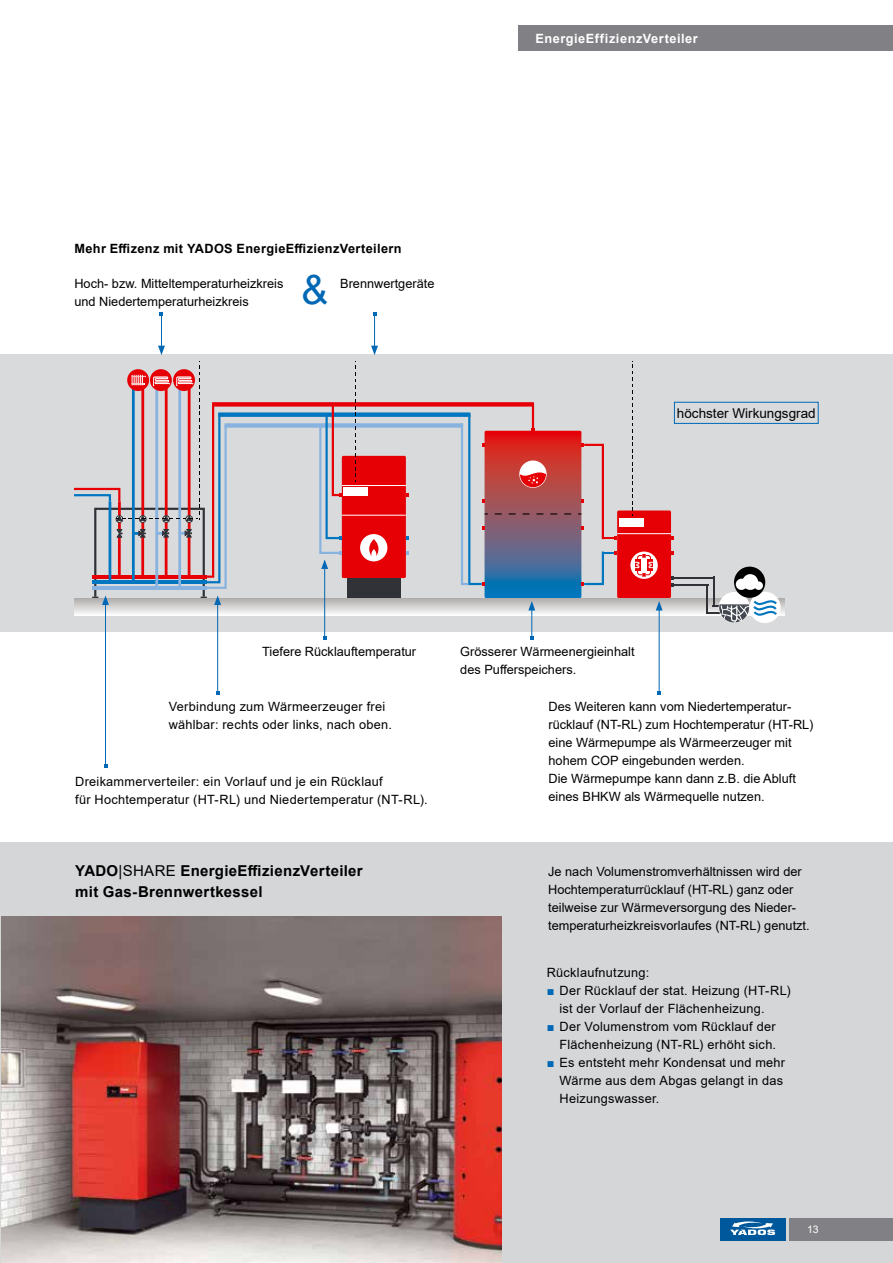
<style>
.page{position:relative;width:893px;height:1263px;background:#fff}
.page>*{position:absolute;margin:0;border:0;box-sizing:border-box;transform-origin:0 0}
.t1{font:40.2px "Arial";color:#0068b5}
.t2{font:700 15px/21px "Arial";letter-spacing:.02em;color:#000}
.t3{font:13.5px "Arial";color:#000}
.t4{font:12.75px/18px "Arial";color:#000}
.t5{font:12.75px/18px "Arial";letter-spacing:.02em;color:#000}
.t6{font:700 12.75px "Arial";letter-spacing:.025em;color:#000}
.t7{font:700 12.75px "Arial";letter-spacing:.04em;color:#fff}
.t8{font:10.5px "Arial";color:#fff}
.s1{font-weight:400}
.s2{color:#0068b5}
</style>
<div class="page">
<div style="left:0;top:842px;width:893px;height:421px;background:#d4d6d8"></div>
<div style="left:0;top:354px;width:893px;height:277px;background:#d4d6d8"></div>
<svg style="left:74px;top:402px;width:530px;height:177px"></svg>
<div style="left:94px;top:508px;width:111px;height:90px;border:2px solid #303237"></div>
<hr style="left:92px;top:586px;width:115px;height:4px;background:#88b2df">
<hr style="left:92px;top:580px;width:115px;height:4px;background:#0076c0">
<hr style="left:92px;top:575px;width:115px;height:3px;background:#e60005">
<hr style="left:109px;top:501px;width:2px;height:81px;background:#0075c0">
<div style="left:617px;top:510px;width:54px;height:88px;background:#e60005;border-radius:2px"></div>
<hr style="left:617px;top:533px;width:54px;height:1px;background:#fff">
<div style="left:620px;top:518px;width:24px;height:8px;background:#fff"></div>
<svg style="left:671px;top:576px;width:3px;height:11px"></svg>
<svg style="left:602px;top:551px;width:15px;height:4px"></svg>
<svg style="left:671px;top:536px;width:3px;height:4px"></svg>
<svg style="left:671px;top:551px;width:3px;height:4px"></svg>
<svg style="left:630px;top:551px;width:28px;height:28px"></svg>
<svg style="left:631px;top:553px;width:26px;height:24px"></svg>
<svg style="left:602px;top:536px;width:15px;height:4px"></svg>
<svg style="left:74px;top:598px;width:711px;height:17px"></svg>
<hr style="left:706px;top:584px;width:2px;height:29px;background:#303237">
<hr style="left:713px;top:576px;width:1px;height:31px;background:#303237">
<hr style="left:674px;top:576px;width:40px;height:2px;background:#303237">
<hr style="left:706px;top:611px;width:38px;height:2px;background:#303237">
<hr style="left:674px;top:584px;width:34px;height:2px;background:#303237">
<hr style="left:713px;top:605px;width:31px;height:2px;background:#303237">
<div style="left:719px;top:592px;width:31px;height:31px;background:#fff;border-radius:50%"></div>
<div style="left:749px;top:592px;width:32px;height:31px;background:#fff;border-radius:50%"></div>
<svg style="left:719px;top:599px;width:58px;height:23px"></svg>
<div style="left:734px;top:567px;width:31px;height:31px;background:#000;border-radius:50%"></div>
<svg style="left:736px;top:574px;width:27px;height:16px"></svg>
<svg style="left:632px;top:364px;width:1px;height:152px"></svg>
<div style="left:518px;top:26px;width:375px;height:25px;background:#818084"></div>
<div style="left:674px;top:402px;width:145px;height:22px;border:1px solid #0068b5"></div>
<hr style="left:161px;top:314px;width:1px;height:34px;background:#0068b5">
<svg style="left:158px;top:346px;width:7px;height:9px"></svg>
<hr style="left:374px;top:314px;width:1px;height:34px;background:#0068b5">
<svg style="left:371px;top:346px;width:7px;height:9px"></svg>
<hr style="left:324px;top:567px;width:1px;height:71px;background:#0068b5">
<hr style="left:531px;top:608px;width:1px;height:30px;background:#0068b5">
<svg style="left:482px;top:428px;width:102px;height:182px"></svg>
<hr style="left:217px;top:603px;width:1px;height:90px;background:#0068b5">
<svg style="left:116px;top:361px;width:354px;height:244px"></svg>
<hr style="left:105px;top:603px;width:1px;height:163px;background:#0068b5">
<svg style="left:92px;top:595px;width:17px;height:10px"></svg>
<hr style="left:659px;top:608px;width:1px;height:85px;background:#0068b5">
<svg style="left:656px;top:601px;width:7px;height:9px"></svg>
<img style="left:1px;top:916px;width:500px;height:347px">
<div style="left:789px;top:1218px;width:104px;height:23px;background:#818084"></div>
<div style="left:720px;top:1218px;width:65px;height:23px;background:#00589c"></div>
<svg style="left:730px;top:1221px;width:45px;height:14px"></svg>
<p class="t6" style="left:74px;top:240px;width:329px">Mehr Effizenz mit YADOS EnergieEffizienzVerteilern</p>
<p class="t4" style="left:74px;top:275px;width:211px">Hoch- bzw. Mitteltemperaturheizkreis und Niedertemperaturheizkreis</p>
<h1 class="t1" style="left:301px;top:263px;width:28px">&amp;</h1>
<p class="t4" style="left:340px;top:275px;width:96px">Brennwertgeräte</p>
<p class="t7" style="left:535px;top:30px;width:164px">EnergieEffizienzVerteiler</p>
<p class="t3" style="left:677px;top:404px;width:140px">höchster Wirkungsgrad</p>
<p class="t4" style="left:262px;top:643px;width:155px">Tiefere Rücklauftemperatur</p>
<p class="t4" style="left:460px;top:643px;width:176px">Grösserer Wärmeenergieinhalt des Pufferspeichers.</p>
<p class="t5" style="left:169px;top:698px;width:225px">Verbindung zum Wärmeerzeuger frei wählbar: rechts oder links, nach oben.</p>
<p class="t5" style="left:75px;top:772px;width:354px">Dreikammerverteiler: ein Vorlauf und je ein Rücklauf<br>für Hochtemperatur (HT-RL) und Niedertemperatur (NT-RL).</p>
<p class="t2" style="left:75px;top:860px;width:289px">YADO<span class="s1">|SHARE</span> EnergieEffizienzVerteiler mit Gas-Brennwertkessel</p>
<p class="t4" style="left:549px;top:698px;width:266px">Des Weiteren kann vom Niedertemperatur‑ rücklauf (NT-RL) zum Hochtemperatur (HT-RL) eine Wärmepumpe als Wärmeerzeuger mit hohem COP eingebunden werden.<br>Die Wärmepumpe kann dann z.B. die Abluft eines BHKW als Wärmequelle nutzen.</p>
<p class="t4" style="left:548px;top:863px;width:263px">Je nach Volumenstromverhältnissen wird der Hochtemperaturrücklauf (HT-RL) ganz oder teilweise zur Wärmeversorgung des Nieder&shy;temperaturheizkreisvorlaufes (NT-RL) genutzt.</p>
<p class="t5" style="left:547px;top:963px;width:104px">Rücklaufnutzung:</p>
<p class="t5" style="left:559px;top:981px;width:233px;text-indent:-13px"><span class="s2">■</span> Der Rücklauf der stat. Heizung (HT-RL) ist der Vorlauf der Flächenheizung.</p>
<p class="t5" style="left:547px;top:1017px;width:231px;text-align:right"><span class="s2">■</span> Der Volumenstrom vom Rücklauf der<br>Flächenheizung (NT-RL) erhöht sich.</p>
<p class="t5" style="left:559px;top:1053px;width:227px;text-indent:-13px"><span class="s2">■</span> Es entsteht mehr Kondensat und mehr<br>Wärme aus dem Abgas gelangt in das<br>Heizungswasser.</p>
<p class="t8" style="left:807px;top:1222px;width:13px">13</p>
</div>
